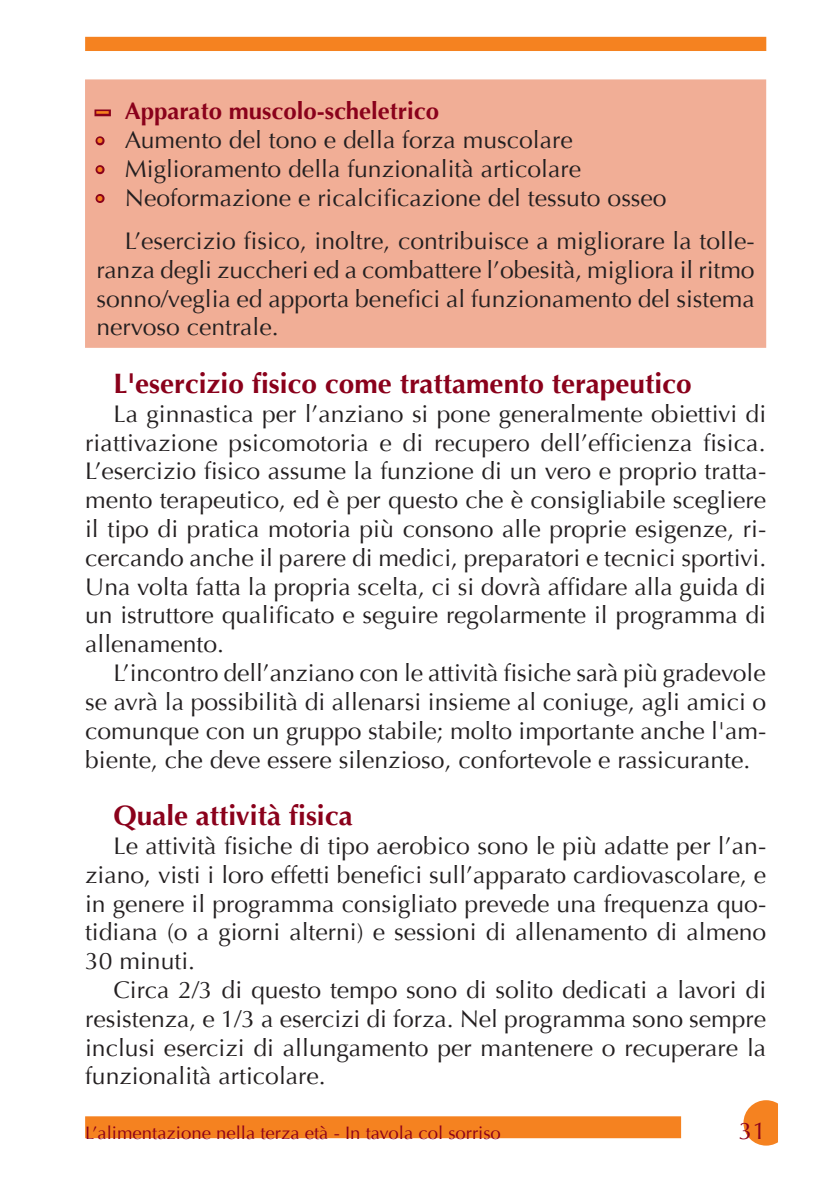
<style>
.page{position:relative;width:840px;height:1191px;background:#fff}
.page>*{position:absolute;margin:0;border:0;box-sizing:border-box;transform-origin:0 0}
.t1{font:700 28px "Optima";color:#8a011b}
.t2{font:24px/28.8px "Optima";color:#231f20;text-align:justify}
.t3{font:24px "Optima";color:#8a011b}
.t4{font:18px "Optima";color:#8a011b}
.s1{font-weight:900;color:#f58220}
.s2{font-weight:700;color:#8a011b}
</style>
<div class="page">
<div style="left:86px;top:1117px;width:593px;height:20px;background:#f58220"></div>
<div style="left:85px;top:1116px;width:595px;height:22px;border:2px solid #f58220"></div>
<div style="left:744px;top:1101px;width:43px;height:43px;background:#f58220;border-radius:50%"></div>
<div style="left:743px;top:1100px;width:45px;height:45px;border:2px solid #f58220;border-radius:50%"></div>
<div style="left:778px;top:1101px;width:9px;height:43px;background:#fff"></div>
<div style="left:86px;top:38px;width:678px;height:12px;background:#f58220"></div>
<div style="left:85px;top:37px;width:680px;height:14px;border:2px solid #f58220"></div>
<div style="left:86px;top:80px;width:678px;height:267px;background:#f1ae96"></div>
<div style="left:85px;top:79px;width:680px;height:269px;border:2px solid #f1ae96"></div>
<div style="left:94px;top:109px;width:17px;height:7px;border:4px solid #8a011b"></div>
<svg style="left:95px;top:136px;width:10px;height:10px"></svg>
<svg style="left:95px;top:165px;width:10px;height:10px"></svg>
<svg style="left:95px;top:194px;width:10px;height:9px"></svg>
<p class="t2" style="left:96px;top:97px;width:571px;text-align:left"><span class="s1">–</span> <span class="s2">Apparato muscolo-scheletrico<br></span><span class="s1">·</span> Aumento del tono e della forza muscolare<br><span class="s1">·</span> Miglioramento della funzionalità articolare<br><span class="s1">·</span> Neoformazione e ricalcificazione del tessuto osseo</p>
<p class="t2" style="left:96px;top:227px;width:659px;text-indent:28px">L’esercizio fisico, inoltre, contribuisce a migliorare la tolle&shy;ranza degli zuccheri ed a combattere l’obesità, migliora il ritmo sonno/veglia ed apporta benefici al funzionamento del sistema nervoso centrale.</p>
<p class="t1" style="left:113px;top:367px;width:579px">L'esercizio fisico come trattamento terapeutico</p>
<p class="t2" style="left:85px;top:399px;width:682px;text-indent:28px">La ginnastica per l’anziano si pone generalmente obiettivi di riattivazione psicomotoria e di recupero dell’efficienza fisica.<br>L’esercizio fisico assume la funzione di un vero e proprio tratta&shy;mento terapeutico, ed è per questo che è consigliabile scegliere il tipo di pratica motoria più consono alle proprie esigenze, ri&shy;cercando anche il parere di medici, preparatori e tecnici sportivi.<br>Una volta fatta la propria scelta, ci si dovrà affidare alla guida di un istruttore qualificato e seguire regolarmente il programma di allenamento.</p>
<p class="t2" style="left:85px;top:659px;width:682px;text-indent:28px">L’incontro dell’anziano con le attività fisiche sarà più gradevole se avrà la possibilità di allenarsi insieme al coniuge, agli amici o comunque con un gruppo stabile; molto importante anche l'am&shy;biente, che deve essere silenzioso, confortevole e rassicurante.</p>
<p class="t1" style="left:113px;top:799px;width:241px">Quale attività fisica</p>
<p class="t2" style="left:85px;top:831px;width:682px;text-indent:28px">Le attività fisiche di tipo aerobico sono le più adatte per l’an&shy;ziano, visti i loro effetti benefici sull’apparato cardiovascolare, e in genere il programma consigliato prevede una frequenza quo&shy;tidiana (o a giorni alterni) e sessioni di allenamento di almeno 30 minuti.</p>
<p class="t2" style="left:85px;top:975px;width:682px;text-indent:28px">Circa 2/3 di questo tempo sono di solito dedicati a lavori di resistenza, e 1/3 a esercizi di forza. Nel programma sono sempre inclusi esercizi di allungamento per mantenere o recuperare la funzionalità articolare.</p>
<p class="t4" style="left:85px;top:1122px;width:417px">L’alimentazione nella terza età - In tavola col sorriso</p>
<p class="t3" style="left:738px;top:1117px;width:29px">31</p>
</div>
